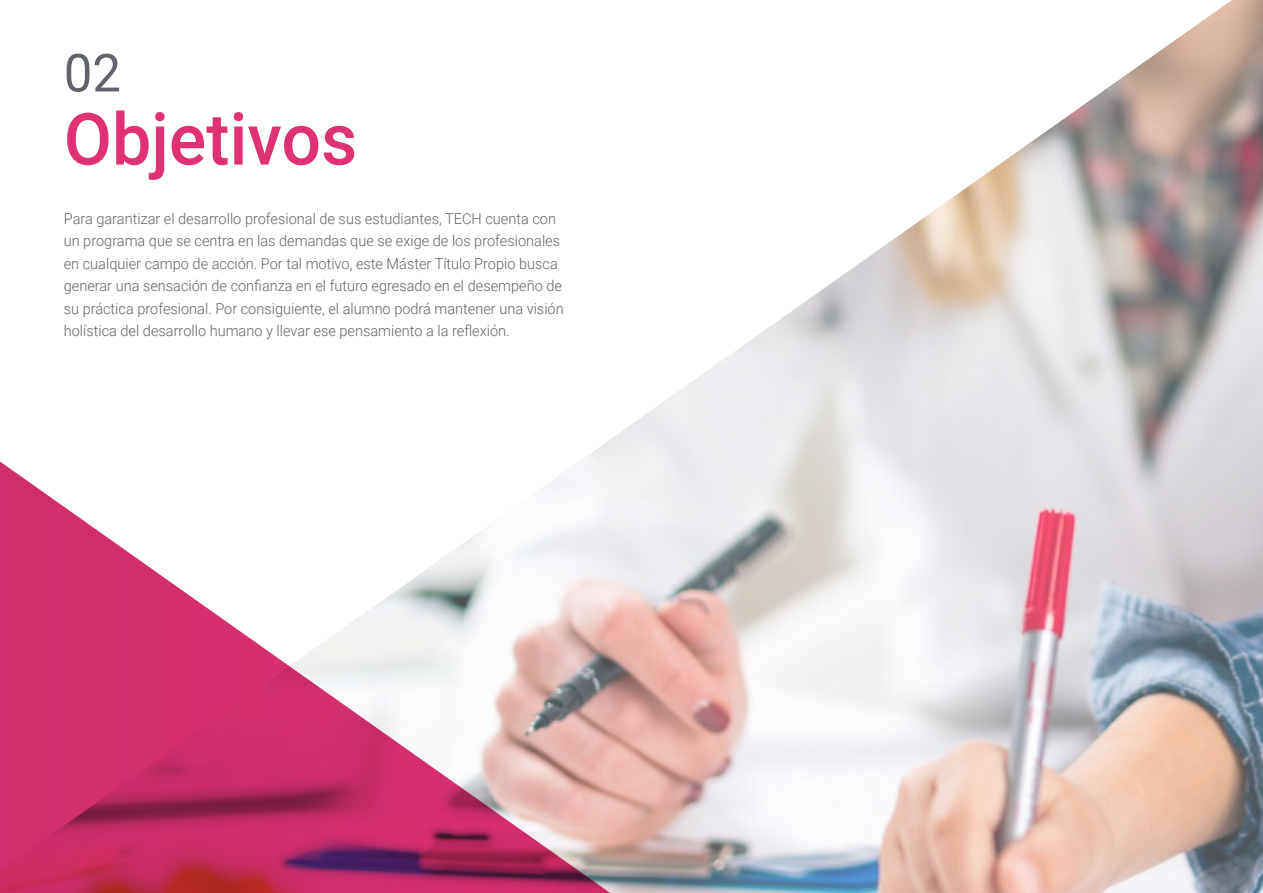
<style>
.page{position:relative;width:1263px;height:893px;background:#fff}
.page>*{position:absolute;margin:0;border:0;box-sizing:border-box;transform-origin:0 0}
.t1{font:500 72px "Roboto";color:#df3174}
.t2{font:52.5px "Roboto";color:#61646a}
.t3{font:300 15px/22.5px "Roboto";color:#61646a}
</style>
<div class="page">
<img style="left:602px;top:0;width:661px;height:893px">
<svg style="left:0;top:446px;width:640px;height:447px"></svg>
<h2 class="t2" style="left:64px;top:36px;width:59px">02</h2>
<h1 class="t1" style="left:64px;top:89px;width:295px">Objetivos</h1>
<p class="t3" style="left:64px;top:207px;width:501px">Para garantizar el desarrollo profesional de sus estudiantes, TECH cuenta con un programa que se centra en las demandas que se exige de los profesionales en cualquier campo de acción. Por tal motivo, este Máster Título Propio busca generar una sensación de confianza en el futuro egresado en el desempeño de su práctica profesional. Por consiguiente, el alumno podrá mantener una visión holística del desarrollo humano y llevar ese pensamiento a la reflexión.</p>
</div>
